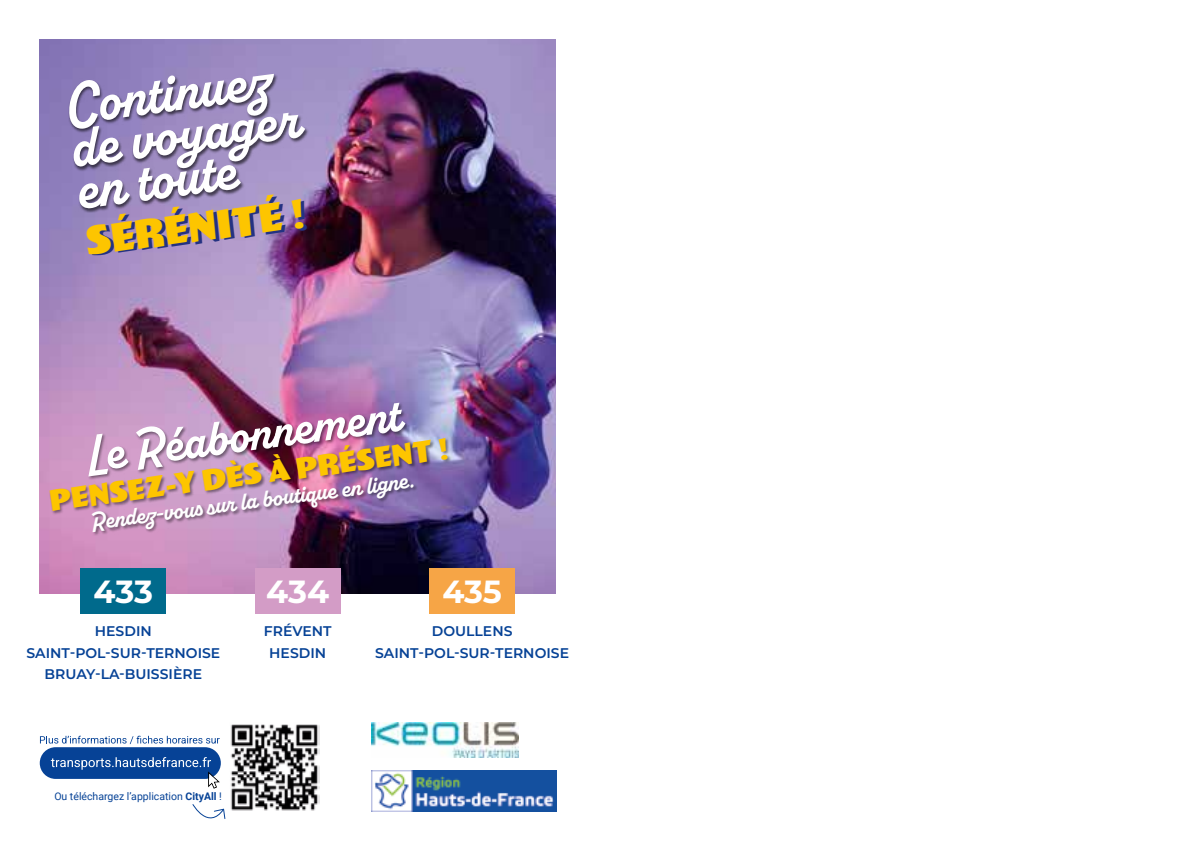
<style>
.page{position:relative;width:1191px;height:851px;background:#fff}
.page>*{position:absolute;margin:0;border:0;box-sizing:border-box;transform-origin:0 0}
.t1{font:700 59.4px/42.4px "Alkaline";color:#fff}
.t2{font:700 52px "Alkaline";color:#fff}
.t3{font:700 38.4px "Wigwag";color:#fdc500}
.t4{font:700 32px "Montserrat";letter-spacing:-.005em;color:#fff}
.t5{font:700 28px "Wigwag";color:#fdc500}
.t6{font:700 25px "Alkaline";color:#fff}
.t7{font:600 14px/21.6px "Montserrat";color:#064296;text-align:center}
.t8{font:10.6px "Roboto";color:#064296}
.s1{font-weight:700}
</style>
<div class="page">
<img style="left:40px;top:40px;width:516px;height:553px">
<div style="left:68px;top:74px;width:241px;height:139px;background:#000;opacity:.6"></div>
<div style="left:81px;top:568px;width:85px;height:45px;background:#006a8c"></div>
<div style="left:255px;top:568px;width:85px;height:45px;background:#d39cc6"></div>
<div style="left:429px;top:568px;width:85px;height:45px;background:#f6a546"></div>
<img style="left:372px;top:770px;width:184px;height:41px">
<img style="left:371px;top:722px;width:147px;height:35px">
<div style="left:40px;top:747px;width:181px;height:31px;background:#064296;border-radius:16px"></div>
<svg style="left:40px;top:735px;width:180px;height:9px"></svg>
<svg style="left:51px;top:757px;width:169px;height:31px"></svg>
<img style="left:230px;top:724px;width:89px;height:87px">
<div style="left:49px;top:402px;width:403px;height:134px;background:#000;opacity:.45"></div>
<svg style="left:192px;top:804px;width:34px;height:15px"></svg>
<h1 class="t1" style="left:62px;top:88px;width:232px;rotate:-8deg">Continuez de voyager en toute</h1>
<h3 class="t3" style="left:83px;top:217px;width:222px;rotate:-7deg">SÉRÉNITÉ !</h3>
<h2 class="t2" style="left:83px;top:424px;width:317px;rotate:-8deg">Le Réabonnement</h2>
<h3 class="t5" style="left:47px;top:485px;width:404px;rotate:-8deg">PENSEZ-Y DÈS À PRÉSENT !</h3>
<h3 class="t6" style="left:89px;top:507px;width:327px;rotate:-8deg">Rendez-vous sur la boutique en ligne.</h3>
<h3 class="t4" style="left:94px;top:568px;width:61px">433</h3>
<h3 class="t4" style="left:266px;top:568px;width:64px">434</h3>
<h3 class="t4" style="left:442px;top:568px;width:61px">435</h3>
<p class="t7" style="left:26px;top:619px;width:195px">HESDIN<br>SAINT-POL-SUR-TERNOISE<br>BRUAY-LA-BUISSIÈRE</p>
<p class="t7" style="left:264px;top:619px;width:69px">FRÉVENT<br>HESDIN</p>
<p class="t7" style="left:375px;top:619px;width:195px">DOULLENS<br>SAINT-POL-SUR-TERNOISE</p>
<p class="t8" style="left:54px;top:789px;width:169px">Ou téléchargez l’application <span class="s1">CityAll</span> !</p>
</div>
